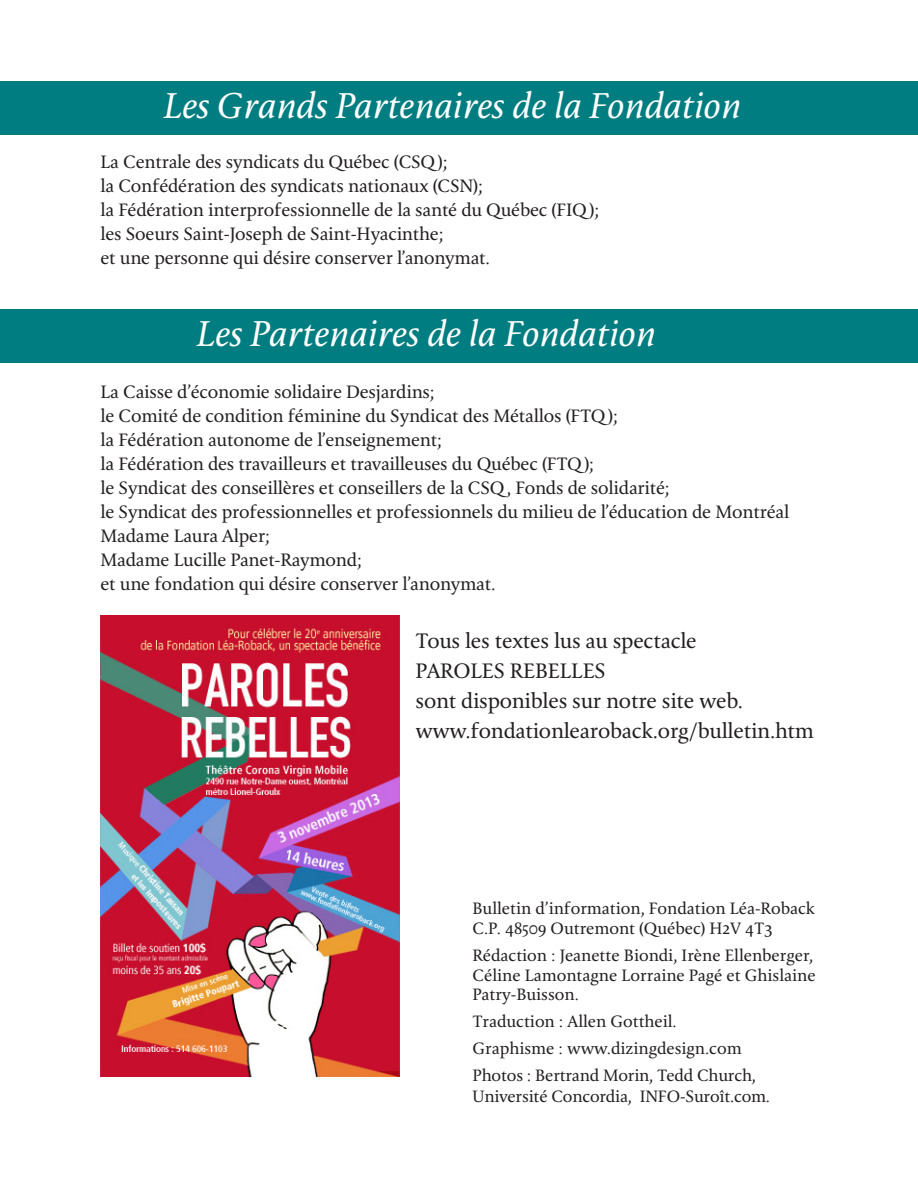
<style>
.page{position:relative;width:918px;height:1188px;background:#fff}
.page>*{position:absolute;margin:0;border:0;box-sizing:border-box;transform-origin:0 0}
.t1{font:italic 36px "Reminga OT";letter-spacing:-.01em;color:#fff}
.t2{font:21px "Reminga OT";letter-spacing:-.01em;color:#231f20}
.t3{font:18px "Reminga OT";letter-spacing:-.01em;color:#231f20}
.t4{font:16.5px/19.8px "Reminga OT";color:#231f20}
</style>
<div class="page">
<div style="left:0;top:309px;width:918px;height:54px;background:#007d80"></div>
<div style="left:0;top:81px;width:918px;height:54px;background:#007d80"></div>
<img style="left:100px;top:615px;width:300px;height:462px">
<p class="t1" style="left:164px;top:86px;width:579px">Les Grands Partenaires de la Fondation</p>
<p class="t3" style="left:100px;top:152px;width:349px">La Centrale des syndicats du Québec (CSQ );</p>
<p class="t3" style="left:100px;top:176px;width:384px">la Confédération des syndicats nationaux (CSN);</p>
<p class="t3" style="left:100px;top:200px;width:500px">la Fédération interprofessionnelle de la santé du Québec (FIQ );</p>
<p class="t3" style="left:100px;top:224px;width:345px">les Soeurs Saint-Joseph de Saint-Hyacinthe;</p>
<p class="t3" style="left:100px;top:248px;width:391px">et une personne qui désire conserver l’anonymat.</p>
<p class="t1" style="left:196px;top:314px;width:461px">Les Partenaires de la Fondation</p>
<p class="t3" style="left:100px;top:381px;width:336px">La Caisse d’économie solidaire Desjardins;</p>
<p class="t3" style="left:100px;top:405px;width:519px">le Comité de condition féminine du Syndicat des Métallos (FTQ );</p>
<p class="t3" style="left:100px;top:429px;width:343px">la Fédération autonome de l’enseignement;</p>
<p class="t3" style="left:100px;top:453px;width:495px">la Fédération des travailleurs et travailleuses du Québec (FTQ );</p>
<p class="t3" style="left:100px;top:477px;width:571px">le Syndicat des conseillères et conseillers de la CSQ , Fonds de solidarité;</p>
<p class="t3" style="left:100px;top:501px;width:690px">le Syndicat des professionnelles et professionnels du milieu de l’éducation de Montréal</p>
<p class="t3" style="left:100px;top:525px;width:171px">Madame Laura Alper;</p>
<p class="t3" style="left:100px;top:549px;width:263px">Madame Lucille Panet-Raymond;</p>
<p class="t3" style="left:100px;top:573px;width:397px">et une fondation qui désire conserver l’anonymat.</p>
<p class="t2" style="left:416px;top:629px;width:283px">Tous les textes lus au spectacle</p>
<p class="t2" style="left:416px;top:659px;width:192px">PAROLES REBELLES</p>
<p class="t2" style="left:416px;top:689px;width:329px">sont disponibles sur notre site web.</p>
<p class="t2" style="left:416px;top:719px;width:400px">www.fondationlearoback.org/bulletin.htm</p>
<p class="t4" style="left:472px;top:899px;width:344px">Bulletin d’information, Fondation Léa-Roback</p>
<p class="t4" style="left:472px;top:919px;width:302px">C.P. 48509 Outremont (Québec) H2V 4T3</p>
<p class="t4" style="left:472px;top:946px;width:345px">Rédaction : Jeanette Biondi, Irène Ellenberger,<br>Céline Lamontagne Lorraine Pagé et Ghislaine<br>Patry-Buisson.</p>
<p class="t4" style="left:472px;top:1012px;width:206px">Traduction : Allen Gottheil.</p>
<p class="t4" style="left:472px;top:1039px;width:271px">Graphisme : www.dizingdesign.com</p>
<p class="t4" style="left:472px;top:1066px;width:285px">Photos : Bertrand Morin, Tedd Church,</p>
<p class="t4" style="left:472px;top:1087px;width:299px">Université Concordia, INFO-Suroît.com.</p>
</div>
